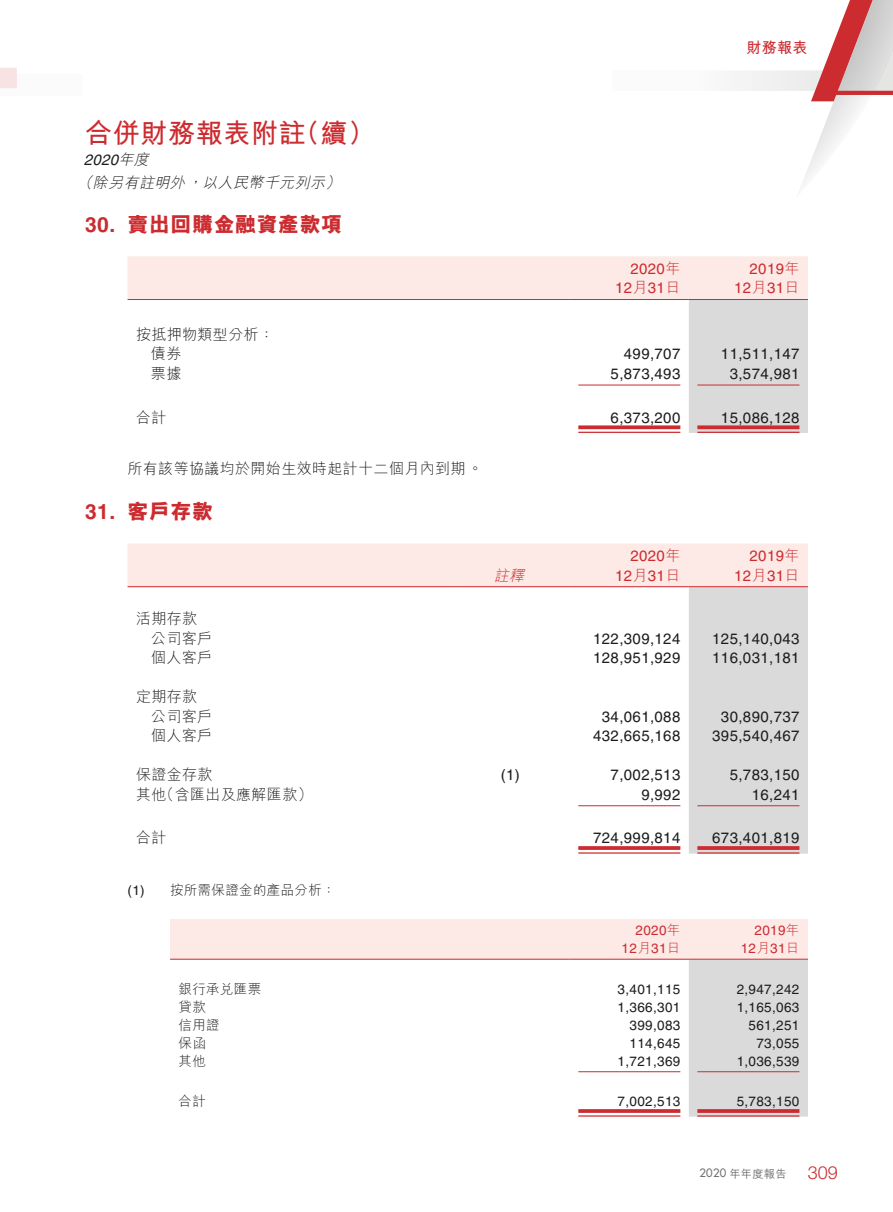
<style>
.page{position:relative;width:893px;height:1212px;background:#fff}
.page>*{position:absolute;margin:0;border:0;box-sizing:border-box;transform-origin:0 0}
.t1{font:700 27px "M Hei HK";letter-spacing:.025em;color:#cc2b2f}
.t2{font:800 21px "M Hei HK";letter-spacing:.025em;color:#cc2b2f}
.t3{font:300 18px "Helvetica Neue LT Std";color:#cc2b2f}
.t4{font:15px "Helvetica LT Std";letter-spacing:.025em;color:#1c1c1b}
.t5{font:300 15px/19.5px "M Hei HK";letter-spacing:.025em;color:#1c1c1b}
.t6{font:15px/19.5px "Helvetica LT Std";letter-spacing:.025em;color:#cc2b2f;text-align:right}
.t7{font:italic 300 15px "M Hei HK";color:#1c1c1b}
.t8{font:italic 15px "Helvetica LT Std";color:#1c1c1b}
.t9{font:700 15px "M Hei HK";color:#cc2b2f}
.t10{font:italic 300 15px "M Hei HK";color:#cc2b2f}
.t11{font:13.5px "Helvetica LT Std";letter-spacing:.025em;color:#1c1c1b}
.t12{font:300 13.5px "M Hei HK";letter-spacing:.025em;color:#1c1c1b}
.t13{font:13.5px/18px "Helvetica LT Std";letter-spacing:.025em;color:#cc2b2f;text-align:right}
.t14{font:500 11.25px "M Hei HK";letter-spacing:.025em;color:#6f6f6f}
.s1{font-family:"M Hei HK";font-weight:300}
.s2{font-family:"Helvetica LT Std";font-weight:700}
.s3{font-family:"Helvetica LT Std";font-weight:400}
.s4{font-family:"Futura Std"}
</style>
<div class="page">
<svg style="left:0;top:68px;width:17px;height:21px"></svg>
<svg style="left:734px;top:0;width:159px;height:196px"></svg>
<svg style="left:128px;top:256px;width:680px;height:177px"></svg>
<hr style="left:128px;top:299px;width:442px;height:1px;background:#cc2b2f">
<hr style="left:570px;top:299px;width:119px;height:1px;background:#cc2b2f">
<hr style="left:689px;top:299px;width:119px;height:1px;background:#cc2b2f">
<hr style="left:578px;top:385px;width:102px;height:1px;background:#cc2b2f">
<hr style="left:697px;top:385px;width:102px;height:1px;background:#cc2b2f">
<svg style="left:578px;top:425px;width:102px;height:4px"></svg>
<hr style="left:578px;top:432px;width:102px;height:1px;background:#cc2b2f">
<svg style="left:697px;top:425px;width:102px;height:4px"></svg>
<hr style="left:697px;top:432px;width:102px;height:1px;background:#cc2b2f">
<svg style="left:128px;top:543px;width:680px;height:311px"></svg>
<hr style="left:128px;top:586px;width:323px;height:1px;background:#cc2b2f">
<hr style="left:451px;top:586px;width:119px;height:1px;background:#cc2b2f">
<hr style="left:570px;top:586px;width:119px;height:1px;background:#cc2b2f">
<hr style="left:689px;top:586px;width:119px;height:1px;background:#cc2b2f">
<hr style="left:578px;top:805px;width:102px;height:1px;background:#cc2b2f">
<hr style="left:697px;top:805px;width:102px;height:1px;background:#cc2b2f">
<svg style="left:578px;top:846px;width:102px;height:4px"></svg>
<hr style="left:578px;top:852px;width:102px;height:2px;background:#cc2b2f">
<svg style="left:697px;top:846px;width:102px;height:4px"></svg>
<hr style="left:697px;top:852px;width:102px;height:2px;background:#cc2b2f">
<svg style="left:170px;top:919px;width:638px;height:197px"></svg>
<hr style="left:170px;top:959px;width:400px;height:1px;background:#cc2b2f">
<hr style="left:570px;top:959px;width:119px;height:1px;background:#cc2b2f">
<hr style="left:689px;top:959px;width:119px;height:1px;background:#cc2b2f">
<hr style="left:578px;top:1071px;width:102px;height:1px;background:#cc2b2f">
<hr style="left:697px;top:1071px;width:102px;height:1px;background:#cc2b2f">
<svg style="left:578px;top:1109px;width:102px;height:4px"></svg>
<hr style="left:578px;top:1115px;width:102px;height:1px;background:#cc2b2f">
<svg style="left:697px;top:1109px;width:102px;height:4px"></svg>
<hr style="left:697px;top:1115px;width:102px;height:1px;background:#cc2b2f">
<h1 class="t1" style="left:85px;top:113px;width:292px">合併財務報表附註（續）</h1>
<p class="t8" style="left:84px;top:151px;width:71px">2020<span class="s1">年度</span></p>
<p class="t7" style="left:78px;top:172px;width:269px">（除另有註明外，以人民幣千元列示）</p>
<h2 class="t2" style="left:85px;top:210px;width:259px"><span class="s2">30.</span> 賣出回購金融資產款項</h2>
<p class="t5" style="left:151px;top:324px;width:125px;text-indent:-15px">按抵押物類型分析：債券</p>
<p class="t9" style="left:746px;top:37px;width:63px">財務報表</p>
<p class="t6" style="left:615px;top:259px;width:67px">2020<span class="s1">年<br></span>12<span class="s1">月</span>31<span class="s1">日</span></p>
<p class="t6" style="left:734px;top:259px;width:67px">2019<span class="s1">年<br></span>12<span class="s1">月</span>31<span class="s1">日</span></p>
<p class="t4" style="left:624px;top:345px;width:58px">499,707</p>
<p class="t4" style="left:721px;top:345px;width:80px">11,511,147</p>
<p class="t5" style="left:151px;top:363px;width:32px">票據</p>
<p class="t4" style="left:611px;top:365px;width:71px">5,873,493</p>
<p class="t4" style="left:730px;top:365px;width:71px">3,574,981</p>
<p class="t5" style="left:136px;top:407px;width:32px">合計</p>
<p class="t4" style="left:611px;top:408px;width:71px">6,373,200</p>
<p class="t4" style="left:721px;top:408px;width:80px">15,086,128</p>
<p class="t5" style="left:128px;top:458px;width:357px">所有該等協議均於開始生效時起計十二個月內到期。</p>
<h2 class="t2" style="left:85px;top:497px;width:130px"><span class="s2">31.</span> 客戶存款</h2>
<p class="t5" style="left:151px;top:608px;width:63px;text-indent:-15px">活期存款公司客戶</p>
<p class="t10" style="left:494px;top:565px;width:36px">註釋</p>
<p class="t6" style="left:615px;top:546px;width:67px">2020<span class="s1">年<br></span>12<span class="s1">月</span>31<span class="s1">日</span></p>
<p class="t6" style="left:734px;top:546px;width:67px">2019<span class="s1">年<br></span>12<span class="s1">月</span>31<span class="s1">日</span></p>
<p class="t4" style="left:593px;top:630px;width:89px">122,309,124</p>
<p class="t4" style="left:712px;top:630px;width:89px">125,140,043</p>
<p class="t5" style="left:151px;top:647px;width:63px">個人客戶</p>
<p class="t4" style="left:593px;top:649px;width:89px">128,951,929</p>
<p class="t4" style="left:712px;top:649px;width:89px">116,031,181</p>
<p class="t5" style="left:151px;top:686px;width:63px;text-indent:-15px">定期存款公司客戶</p>
<p class="t4" style="left:602px;top:708px;width:80px">34,061,088</p>
<p class="t4" style="left:721px;top:708px;width:80px">30,890,737</p>
<p class="t5" style="left:151px;top:725px;width:63px">個人客戶</p>
<p class="t4" style="left:593px;top:727px;width:89px">432,665,168</p>
<p class="t4" style="left:712px;top:727px;width:89px">395,540,467</p>
<p class="t5" style="left:136px;top:764px;width:78px">保證金存款</p>
<p class="t4" style="left:501px;top:766px;width:21px">(1)</p>
<p class="t4" style="left:611px;top:766px;width:71px">7,002,513</p>
<p class="t4" style="left:730px;top:766px;width:71px">5,783,150</p>
<p class="t5" style="left:136px;top:784px;width:178px">其他（含匯出及應解匯款）</p>
<p class="t4" style="left:641px;top:786px;width:41px">9,992</p>
<p class="t4" style="left:752px;top:786px;width:49px">16,241</p>
<p class="t5" style="left:136px;top:827px;width:32px">合計</p>
<p class="t4" style="left:593px;top:829px;width:89px">724,999,814</p>
<p class="t4" style="left:712px;top:829px;width:89px">673,401,819</p>
<p class="t12" style="left:128px;top:880px;width:210px"><span class="s3">(1)</span> 按所需保證金的產品分析：</p>
<p class="t13" style="left:622px;top:921px;width:60px">2020<span class="s1">年<br></span>12<span class="s1">月</span>31<span class="s1">日</span></p>
<p class="t13" style="left:741px;top:921px;width:60px">2019<span class="s1">年<br></span>12<span class="s1">月</span>31<span class="s1">日</span></p>
<p class="t12" style="left:179px;top:979px;width:84px">銀行承兌匯票</p>
<p class="t11" style="left:618px;top:981px;width:64px">3,401,115</p>
<p class="t11" style="left:737px;top:981px;width:64px">2,947,242</p>
<p class="t12" style="left:179px;top:997px;width:29px">貸款</p>
<p class="t11" style="left:618px;top:999px;width:64px">1,366,301</p>
<p class="t11" style="left:737px;top:999px;width:64px">1,165,063</p>
<p class="t12" style="left:179px;top:1015px;width:43px">信用證</p>
<p class="t11" style="left:629px;top:1017px;width:52px">399,083</p>
<p class="t11" style="left:749px;top:1017px;width:52px">561,251</p>
<p class="t12" style="left:179px;top:1033px;width:29px">保函</p>
<p class="t11" style="left:629px;top:1035px;width:52px">114,645</p>
<p class="t11" style="left:756px;top:1035px;width:44px">73,055</p>
<p class="t12" style="left:179px;top:1051px;width:29px">其他</p>
<p class="t11" style="left:618px;top:1053px;width:64px">1,721,369</p>
<p class="t11" style="left:737px;top:1053px;width:64px">1,036,539</p>
<p class="t12" style="left:179px;top:1092px;width:29px">合計</p>
<p class="t11" style="left:618px;top:1094px;width:64px">7,002,513</p>
<p class="t11" style="left:737px;top:1094px;width:64px">5,783,150</p>
<p class="t14" style="left:699px;top:1165px;width:89px"><span class="s4">2020</span> 年年度報告</p>
<p class="t3" style="left:808px;top:1162px;width:31px">309</p>
</div>
